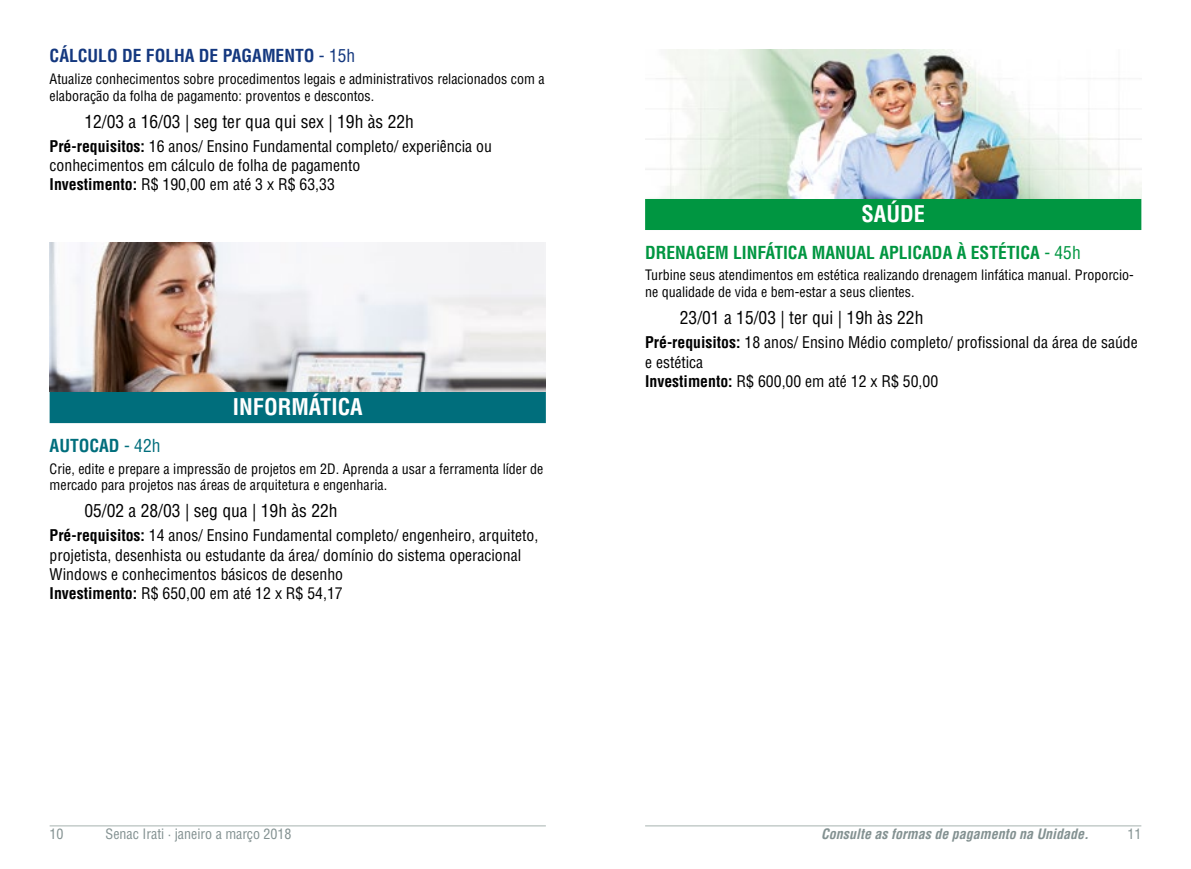
<style>
.page{position:relative;width:1191px;height:869px;background:#fff}
.page>*{position:absolute;margin:0;border:0;box-sizing:border-box;transform-origin:0 0}
.t1{font:700 condensed 22.4px "Helvetica LT Std";color:#fff}
.t2{font:condensed 17.5px "Helvetica LT Std";color:#000}
.t3{font:700 condensed 17.5px "Helvetica LT Std";color:#009641}
.t4{font:700 condensed 17.5px "Helvetica LT Std";color:#14387f}
.t5{font:700 condensed 17.5px "Helvetica LT Std";color:#006e7c}
.t6{font:condensed 15.75px/19.2px "Helvetica LT Std";color:#000}
.t7{font:condensed 14px/16.8px "Helvetica LT Std";color:#000}
.t8{font:italic 700 condensed 14px "Helvetica LT Std";color:#839191}
.t9{font:condensed 14px "Helvetica LT Std";color:#839191}
.s1{font-weight:400}
.s2{font-weight:700}
</style>
<div class="page">
<hr style="left:645px;top:825px;width:496px;height:1px;background:#a6b2af">
<hr style="left:50px;top:825px;width:496px;height:1px;background:#a6b2af">
<div style="left:50px;top:391px;width:496px;height:32px;background:#006e7c"></div>
<img style="left:50px;top:242px;width:496px;height:149px">
<div style="left:645px;top:198px;width:496px;height:32px;background:#009641"></div>
<img style="left:645px;top:50px;width:496px;height:148px">
<p class="t4" style="left:50px;top:45px;width:307px">CÁLCULO DE FOLHA DE PAGAMENTO <span class="s1">- 15h</span></p>
<p class="t7" style="left:50px;top:70px;width:496px">Atualize conhecimentos sobre procedimentos legais e administrativos relacionados com a elaboração da folha de pagamento: proventos e descontos.</p>
<p class="t2" style="left:84px;top:110px;width:331px">12/03 a 16/03 | seg ter qua qui sex | 19h às 22h</p>
<p class="t6" style="left:50px;top:136px;width:444px"><span class="s2">Pré-requisitos:</span> 16 anos/ Ensino Fundamental completo/ experiência ou conhecimentos em cálculo de folha de pagamento<br><span class="s2">Investimento:</span> R$ 190,00 em até 3 x R$ 63,33</p>
<h1 class="t1" style="left:233px;top:393px;width:131px">INFORMÁTICA</h1>
<p class="t5" style="left:50px;top:434px;width:112px">AUTOCAD <span class="s1">- 42h</span></p>
<p class="t7" style="left:50px;top:460px;width:495px">Crie, edite e prepare a impressão de projetos em 2D. Aprenda a usar a ferramenta líder de mercado para projetos nas áreas de arquitetura e engenharia.</p>
<p class="t2" style="left:84px;top:499px;width:255px">05/02 a 28/03 | seg qua | 19h às 22h</p>
<p class="t6" style="left:50px;top:525px;width:490px"><span class="s2">Pré-requisitos:</span> 14 anos/ Ensino Fundamental completo/ engenheiro, arquiteto, projetista, desenhista ou estudante da área/ domínio do sistema operacional Windows e conhecimentos básicos de desenho<br><span class="s2">Investimento:</span> R$ 650,00 em até 12 x R$ 54,17</p>
<h1 class="t1" style="left:861px;top:200px;width:65px">SAÚDE</h1>
<p class="t3" style="left:645px;top:241px;width:437px">DRENAGEM LINFÁTICA MANUAL APLICADA À ESTÉTICA <span class="s1">- 45h</span></p>
<p class="t7" style="left:645px;top:267px;width:490px">Turbine seus atendimentos em estética realizando drenagem linfática manual. Proporcio&shy;ne qualidade de vida e bem-estar a seus clientes.</p>
<p class="t2" style="left:680px;top:306px;width:245px">23/01 a 15/03 | ter qui | 19h às 22h</p>
<p class="t6" style="left:645px;top:332px;width:494px"><span class="s2">Pré-requisitos:</span> 18 anos/ Ensino Médio completo/ profissional da área de saúde e estética<br><span class="s2">Investimento:</span> R$ 600,00 em até 12 x R$ 50,00</p>
<p class="t9" style="left:50px;top:825px;width:15px">10</p>
<p class="t9" style="left:106px;top:825px;width:187px">Senac Irati · janeiro a março 2018</p>
<p class="t8" style="left:821px;top:825px;width:269px">Consulte as formas de pagamento na Unidade.</p>
<p class="t9" style="left:1127px;top:825px;width:15px">11</p>
</div>
